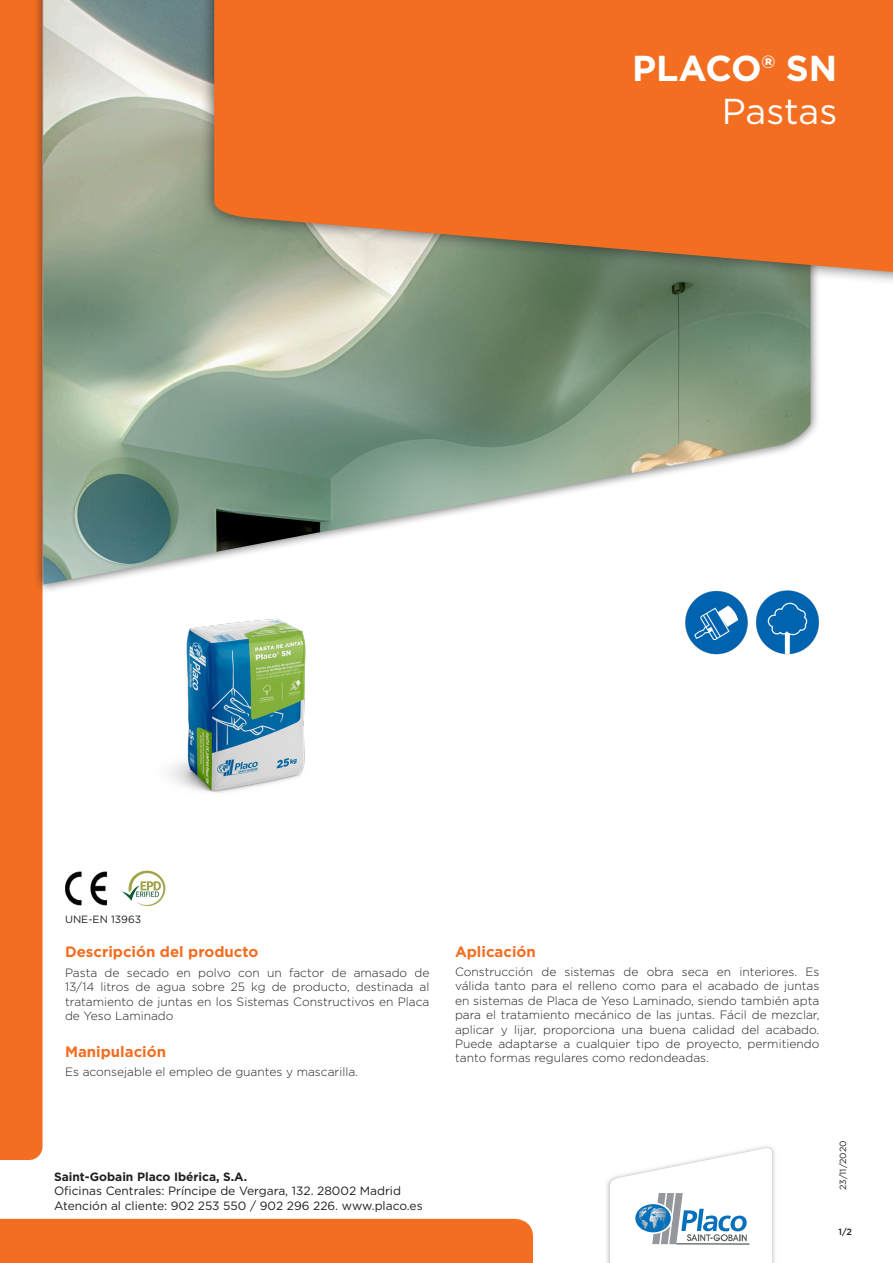
<style>
.page{position:relative;width:893px;height:1263px;background:#fff}
.page>*{position:absolute;margin:0;border:0;box-sizing:border-box;transform-origin:0 0}
.Product_Name_Big{font:700 36px "Gotham";color:#fff}
.Category_description{font:36px "Gotham";color:#fff}
.Attribute_Titles{font:700 15px "Gotham";color:#f36e21}
.All_Attribute_Values{font:300 12px/14.4px "Gotham";color:#231f20;text-align:justify}
.t1{font:12px/14.4px "Gotham";color:#231f20}
.t2{font:700 12px "Gotham";color:#231f20}
.GIB-Year_of_CE{font:10.5px "Gotham";color:#231f20}
.t3{font:9px "Gotham";color:#231f20}
.t4{font:500 9px "Gotham";color:#231f20}
</style>
<div class="page">
<img style="left:607px;top:1146px;width:168px;height:117px">
<svg style="left:610px;top:1147px;width:162px;height:116px"></svg>
<div style="left:0;top:1219px;width:533px;height:44px;background:#f36e21"></div>
<div style="left:0;top:0;width:43px;height:1160px;background:#f36e21"></div>
<div style="left:33px;top:0;width:788px;height:594px;background:#231f20;opacity:.75"></div>
<img style="left:43px;top:0;width:767px;height:585px">
<img style="left:119px;top:590px;width:254px;height:203px">
<img style="left:684px;top:590px;width:64px;height:64px">
<img style="left:756px;top:590px;width:63px;height:64px">
<img style="left:65px;top:871px;width:43px;height:35px">
<img style="left:123px;top:870px;width:42px;height:37px">
<div style="left:200px;top:0;width:693px;height:286px;background:#231f20;opacity:.75"></div>
<svg style="left:214px;top:0;width:679px;height:273px;background:#e7722b"></svg>
<p class="Product_Name_Big" style="left:632px;top:45px;width:207px">PLACO® SN</p>
<p class="Category_description" style="left:722px;top:89px;width:117px">Pastas</p>
<p class="GIB-Year_of_CE" style="left:65px;top:912px;width:78px">UNE-EN 13963</p>
<p class="Attribute_Titles" style="left:65px;top:942px;width:195px">Descripción del producto</p>
<p class="All_Attribute_Values" style="left:65px;top:965px;width:366px">Pasta de secado en polvo con un factor de amasado de 13/14 litros de agua sobre 25 kg de producto, destinada al tratamiento de juntas en los Sistemas Constructivos en Placa de Yeso Laminado</p>
<p class="Attribute_Titles" style="left:65px;top:1042px;width:103px">Manipulación</p>
<p class="All_Attribute_Values" style="left:65px;top:1064px;width:294px">Es aconsejable el empleo de guantes y mascarilla.</p>
<p class="t2" style="left:54px;top:1168px;width:195px">Saint-Gobain Placo Ibérica, S.A.</p>
<p class="t1" style="left:54px;top:1183px;width:370px">Oficinas Centrales: Príncipe de Vergara, 132. 28002 Madrid<br>Atención al cliente: 902 253 550 / 902 296 226. www.placo.es</p>
<p class="Attribute_Titles" style="left:455px;top:942px;width:82px">Aplicación</p>
<p class="All_Attribute_Values" style="left:455px;top:964px;width:366px">Construcción de sistemas de obra seca en interiores. Es válida tanto para el relleno como para el acabado de juntas en sistemas de Placa de Yeso Laminado, siendo también apta para el tratamiento mecánico de las juntas. Fácil de mezclar, aplicar y lijar, proporciona una buena calidad del acabado.<br>Puede adaptarse a cualquier tipo de proyecto, permitiendo tanto formas regulares como redondeadas.</p>
<p class="t3" style="left:837px;top:1190px;width:51px;rotate:-90deg">23/11/2020</p>
<p class="t4" style="left:838px;top:1225px;width:15px">1/2</p>
</div>
